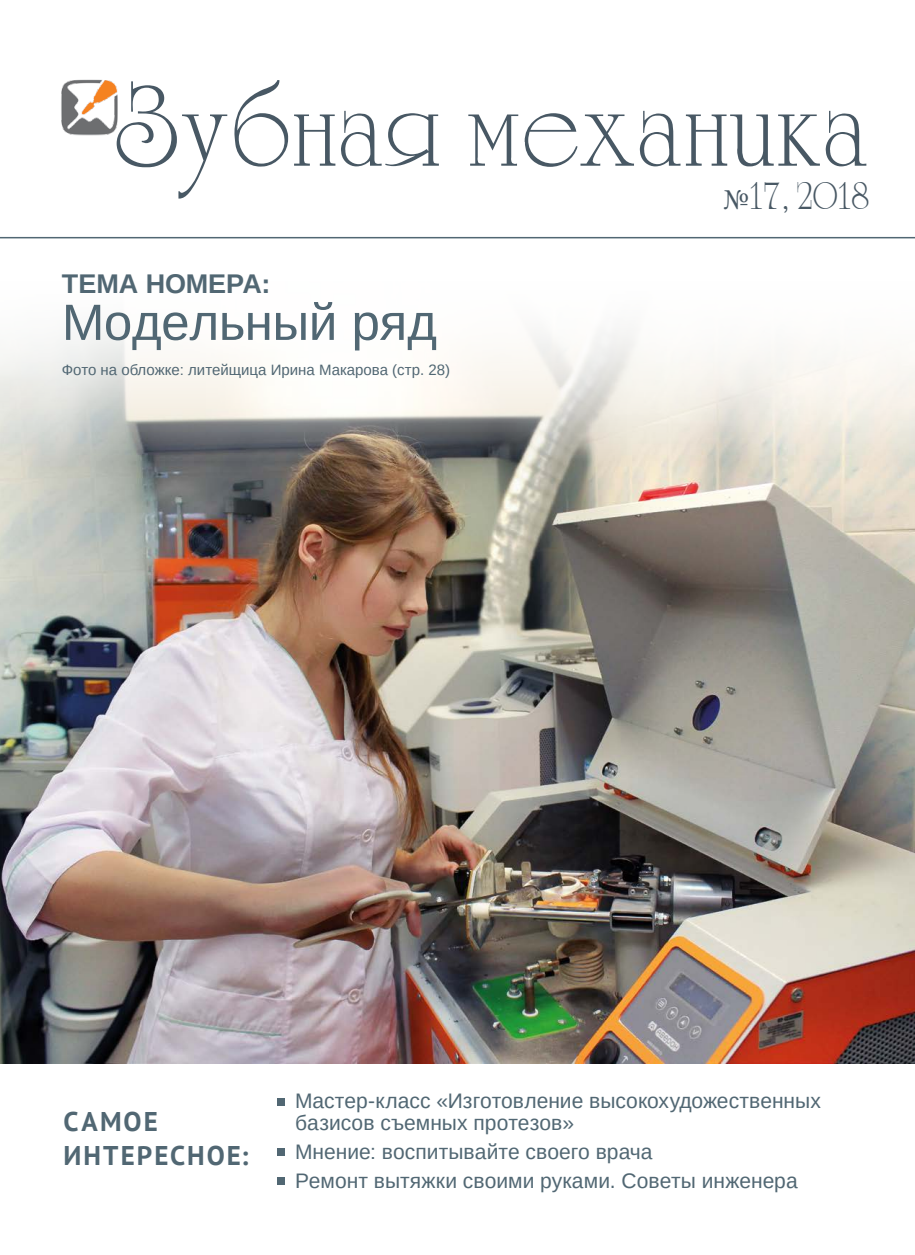
<style>
.page{position:relative;width:915px;height:1255px;background:#fff}
.page>*{position:absolute;margin:0;border:0;box-sizing:border-box;transform-origin:0 0}
.t1{font:141px "University cyr";color:#485864}
.t2{font:51px "Liberation Sans";letter-spacing:-.005em;color:#516773}
.t3{font:48px "University cyr";color:#485864}
.t4{font:700 27px/34.5px "PT Sans";letter-spacing:.075em;color:#516773}
.t5{font:700 27px "Liberation Sans";letter-spacing:-.005em;color:#516773}
.t6{font:21px/22.5px "Liberation Sans";color:#516773}
.t7{font:15px "Liberation Sans";color:#516773}
.s1{font-family:"Minion Pro";font-size:30px}
</style>
<div class="page">
<img style="left:0;top:460px;width:914px;height:603px">
<svg style="left:0;top:236px;width:914px;height:224px"></svg>
<hr style="left:0;top:237px;width:914px;height:1px;background:#516773">
<div style="left:276px;top:1147px;width:8px;height:8px;background:#516773"></div>
<div style="left:276px;top:1176px;width:8px;height:8px;background:#516773"></div>
<div style="left:276px;top:1097px;width:8px;height:8px;background:#516773"></div>
<img style="left:61px;top:79px;width:57px;height:57px">
<h1 class="t1" style="left:114px;top:60px;width:756px">Зубная механика</h1>
<h3 class="t3" style="left:723px;top:173px;width:147px"><span class="s1">№</span>17, 2018</h3>
<p class="t5" style="left:62px;top:265px;width:210px">тема НОМЕРА:</p>
<h2 class="t2" style="left:62px;top:290px;width:376px">Модельный ряд</h2>
<p class="t7" style="left:62px;top:360px;width:389px">Фото на обложке: литейщица Ирина Макарова (стр. 28)</p>
<p class="t4" style="left:63px;top:1103px;width:108px">Самое<br>ИНТЕРЕсн</p>
<p class="t4" style="left:207px;top:1137px;width:43px">ое:</p>
<p class="t6" style="left:295px;top:1089px;width:527px">Мастер-класс «Изготовление высокохудожественных базисов съемных протезов»</p>
<p class="t6" style="left:295px;top:1137px;width:504px;line-height:28.8px">Мнение: воспитывайте своего врача<br>Ремонт вытяжки своими руками. Советы инженера</p>
</div>
